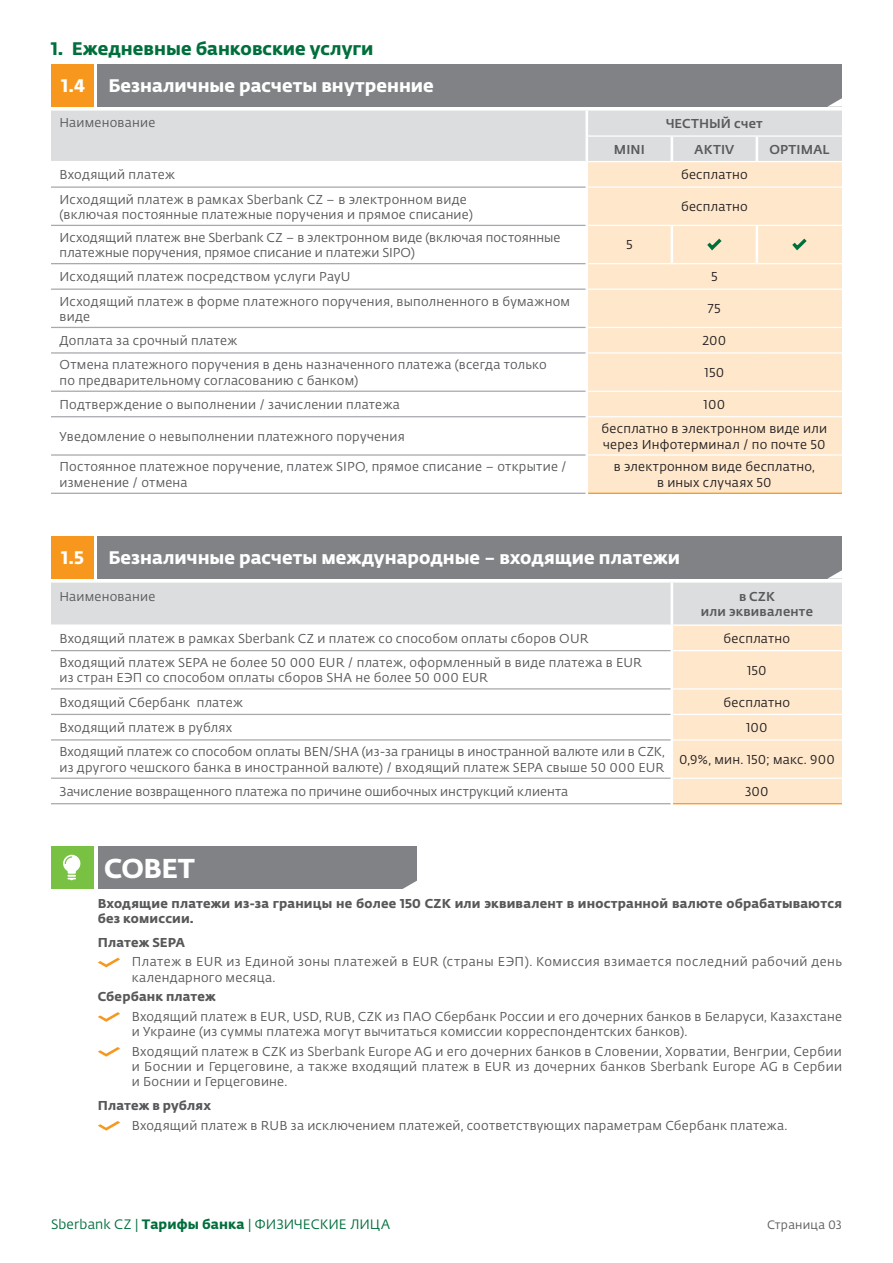
<style>
.page{position:relative;width:893px;height:1263px;background:#fff}
.page>*{position:absolute;margin:0;border:0;box-sizing:border-box;transform-origin:0 0}
.t1{font:27px "Fedra Sans Pro Bold LF";letter-spacing:-.015em;color:#fff}
.t2{font:18px "Fedra Sans Pro Bold LF";color:#fff}
.t3{font:18px "Fedra Sans Pro Bold LF";color:#006f3c}
.t4{font:13.5px "Fedra Sans Pro Book LF";letter-spacing:.005em;color:#006f3c}
.t5{font:12.75px/15.3px "Fedra Sans Pro Book LF";letter-spacing:.015em;color:#57585a}
.t6{font:12.75px/15.3px "Fedra Sans Pro Book LF";letter-spacing:.02em;color:#231f20}
.t7{font:12.75px/15.3px "Fedra Sans Pro Bold LF";letter-spacing:.015em;color:#57585a}
.t8{font:12.75px/15.3px "Fedra Sans Pro Book LF";letter-spacing:.035em;color:#57585a}
.t9{font:12.75px "Fedra Sans Pro Medium LF";letter-spacing:.015em;color:#5a5a5d}
.t10{font:12.75px "Fedra Sans Pro Book LF";letter-spacing:.02em;color:#5a5a5d}
.t11{font:12px "Fedra Sans Pro Book LF";letter-spacing:.02em;color:#5a5a5d}
.s1{font-family:"Fedra Sans Pro Bold LF"}
</style>
<div class="page">
<svg style="left:51px;top:224px;width:534px;height:269px"></svg>
<div style="left:588px;top:162px;width:254px;height:331px;background:#fee7cb"></div>
<hr style="left:588px;top:186px;width:84px;height:2px;background:#fff">
<hr style="left:672px;top:186px;width:85px;height:2px;background:#fff">
<hr style="left:757px;top:186px;width:85px;height:2px;background:#fff">
<hr style="left:588px;top:225px;width:84px;height:1px;background:#fff">
<hr style="left:672px;top:225px;width:85px;height:1px;background:#fff">
<hr style="left:757px;top:225px;width:85px;height:1px;background:#fff">
<hr style="left:588px;top:263px;width:84px;height:1px;background:#fff">
<hr style="left:672px;top:263px;width:85px;height:1px;background:#fff">
<hr style="left:757px;top:263px;width:85px;height:1px;background:#fff">
<hr style="left:588px;top:288px;width:84px;height:2px;background:#fff">
<hr style="left:672px;top:288px;width:85px;height:2px;background:#fff">
<hr style="left:757px;top:288px;width:85px;height:2px;background:#fff">
<hr style="left:588px;top:327px;width:84px;height:1px;background:#fff">
<hr style="left:672px;top:327px;width:85px;height:1px;background:#fff">
<hr style="left:757px;top:327px;width:85px;height:1px;background:#fff">
<hr style="left:588px;top:352px;width:84px;height:2px;background:#fff">
<hr style="left:672px;top:352px;width:85px;height:2px;background:#fff">
<hr style="left:757px;top:352px;width:85px;height:2px;background:#fff">
<hr style="left:588px;top:391px;width:84px;height:1px;background:#fff">
<hr style="left:672px;top:391px;width:85px;height:1px;background:#fff">
<hr style="left:757px;top:391px;width:85px;height:1px;background:#fff">
<hr style="left:588px;top:416px;width:84px;height:1px;background:#fff">
<hr style="left:672px;top:416px;width:85px;height:1px;background:#fff">
<hr style="left:757px;top:416px;width:85px;height:1px;background:#fff">
<hr style="left:588px;top:454px;width:84px;height:2px;background:#fff">
<hr style="left:672px;top:454px;width:85px;height:2px;background:#fff">
<hr style="left:757px;top:454px;width:85px;height:2px;background:#fff">
<hr style="left:671px;top:226px;width:2px;height:37px;background:#fff">
<hr style="left:756px;top:226px;width:2px;height:37px;background:#fff">
<hr style="left:51px;top:225px;width:534px;height:1px;background:#a8a9ad">
<hr style="left:51px;top:263px;width:534px;height:1px;background:#a8a9ad">
<hr style="left:51px;top:288px;width:534px;height:2px;background:#a8a9ad">
<hr style="left:51px;top:327px;width:534px;height:1px;background:#a8a9ad">
<hr style="left:51px;top:352px;width:534px;height:2px;background:#a8a9ad">
<hr style="left:51px;top:391px;width:534px;height:1px;background:#a8a9ad">
<hr style="left:51px;top:416px;width:534px;height:1px;background:#a8a9ad">
<hr style="left:51px;top:454px;width:534px;height:2px;background:#a8a9ad">
<hr style="left:51px;top:493px;width:534px;height:1px;background:#a8a9ad">
<hr style="left:51px;top:186px;width:534px;height:2px;background:#a8a9ad">
<hr style="left:588px;top:493px;width:84px;height:1px;background:#f7971d">
<hr style="left:672px;top:493px;width:85px;height:1px;background:#f7971d">
<hr style="left:757px;top:493px;width:85px;height:1px;background:#f7971d">
<svg style="left:704px;top:235px;width:21px;height:18px"></svg>
<svg style="left:789px;top:235px;width:21px;height:18px"></svg>
<div style="left:98px;top:64px;width:744px;height:42px;background:#808285"></div>
<div style="left:51px;top:64px;width:43px;height:42px;background:#f7971d"></div>
<svg style="left:51px;top:98px;width:791px;height:63px"></svg>
<div style="left:98px;top:536px;width:744px;height:42px;background:#808285"></div>
<div style="left:51px;top:536px;width:43px;height:42px;background:#f7971d"></div>
<svg style="left:51px;top:570px;width:791px;height:235px"></svg>
<div style="left:98px;top:846px;width:319px;height:43px;background:#808285"></div>
<div style="left:51px;top:846px;width:43px;height:43px;background:#79c142"></div>
<svg style="left:63px;top:855px;width:17px;height:25px"></svg>
<svg style="left:403px;top:880px;width:14px;height:9px"></svg>
<svg style="left:98px;top:958px;width:22px;height:9px"></svg>
<svg style="left:98px;top:1012px;width:22px;height:10px"></svg>
<svg style="left:98px;top:1047px;width:22px;height:10px"></svg>
<svg style="left:98px;top:1121px;width:22px;height:9px"></svg>
<p class="t3" style="left:51px;top:35px;width:324px">1. Ежедневные банковские услуги</p>
<p class="t2" style="left:62px;top:71px;width:25px">1.4</p>
<p class="t2" style="left:108px;top:71px;width:327px">Безналичные расчеты внутренние</p>
<p class="t10" style="left:60px;top:114px;width:97px">Наименование</p>
<p class="t9" style="left:666px;top:114px;width:98px">ЧЕСТНЫЙ счет</p>
<p class="t9" style="left:614px;top:140px;width:32px">MINI</p>
<p class="t9" style="left:695px;top:140px;width:41px">AKTIV</p>
<p class="t9" style="left:769px;top:140px;width:61px">OPTIMAL</p>
<p class="t5" style="left:60px;top:167px;width:117px">Входящий платеж</p>
<p class="t6" style="left:681px;top:167px;width:68px">бесплатно</p>
<p class="t5" style="left:60px;top:191px;width:415px">Исходящий платеж в рамках Sberbank CZ – в электронном виде (включая постоянные платежные поручения и прямое списание)</p>
<p class="t6" style="left:681px;top:199px;width:68px">бесплатно</p>
<p class="t5" style="left:60px;top:229px;width:502px">Исходящий платеж вне Sberbank CZ – в электронном виде (включая постоянные платежные поручения, прямое списание и платежи SIPO)</p>
<p class="t6" style="left:626px;top:237px;width:8px">5</p>
<p class="t5" style="left:60px;top:269px;width:292px">Исходящий платеж посредством услуги PayU</p>
<p class="t6" style="left:711px;top:269px;width:8px">5</p>
<p class="t5" style="left:60px;top:293px;width:512px">Исходящий платеж в форме платежного поручения, выполненного в бумажном виде</p>
<p class="t6" style="left:708px;top:301px;width:14px">75</p>
<p class="t5" style="left:60px;top:333px;width:179px">Доплата за срочный платеж</p>
<p class="t6" style="left:702px;top:333px;width:25px">200</p>
<p class="t5" style="left:60px;top:357px;width:489px">Отмена платежного поручения в день назначенного платежа (всегда только по предварительному согласованию с банком)</p>
<p class="t6" style="left:704px;top:365px;width:21px">150</p>
<p class="t5" style="left:60px;top:396px;width:342px">Подтверждение о выполнении / зачислении платежа</p>
<p class="t6" style="left:704px;top:396px;width:23px">100</p>
<p class="t5" style="left:60px;top:428px;width:347px">Уведомление о невыполнении платежного поручения</p>
<p class="t6" style="left:601px;top:421px;width:227px">бесплатно в электронном виде или через Инфотерминал / по почте 50</p>
<p class="t5" style="left:60px;top:459px;width:509px">Постоянное платежное поручение, платеж SIPO, прямое списание – открытие / изменение / отмена</p>
<p class="t6" style="left:614px;top:459px;width:203px">в электронном виде бесплатно,</p>
<p class="t6" style="left:657px;top:474px;width:116px">в иных случаях 50</p>
<p class="t2" style="left:62px;top:543px;width:24px">1.5</p>
<p class="t2" style="left:108px;top:543px;width:573px">Безналичные расчеты международные – входящие платежи</p>
<p class="t10" style="left:60px;top:588px;width:97px">Наименование</p>
<p class="t9" style="left:739px;top:587px;width:37px">в CZK</p>
<p class="t9" style="left:701px;top:602px;width:114px">или эквиваленте</p>
<p class="t5" style="left:60px;top:630px;width:531px">Входящий платеж в рамках Sberbank CZ и платеж со способом оплаты сборов OUR</p>
<p class="t6" style="left:723px;top:630px;width:68px">бесплатно</p>
<p class="t5" style="left:60px;top:654px;width:584px">Входящий платеж SEPA не более 50 000 EUR / платеж, оформленный в виде платежа в EUR из стран ЕЭП со способом оплаты сборов SHA не более 50 000 EUR</p>
<p class="t6" style="left:747px;top:662px;width:21px">150</p>
<p class="t5" style="left:60px;top:694px;width:185px">Входящий Сбербанк платеж</p>
<p class="t6" style="left:723px;top:694px;width:68px">бесплатно</p>
<p class="t5" style="left:60px;top:720px;width:174px">Входящий платеж в рублях</p>
<p class="t6" style="left:746px;top:720px;width:23px">100</p>
<p class="t5" style="left:60px;top:744px;width:607px">Входящий платеж со способом оплаты BEN/SHA (из-за границы в иностранной валюте или в CZK, из другого чешского банка в иностранной валюте) / входящий платеж SEPA свыше 50 000 EUR</p>
<p class="t6" style="left:679px;top:751px;width:157px">0,9%, мин. 150; макс. 900</p>
<p class="t5" style="left:60px;top:783px;width:510px">Зачисление возвращенного платежа по причине ошибочных инструкций клиента</p>
<p class="t6" style="left:745px;top:783px;width:25px">300</p>
<p class="t1" style="left:104px;top:846px;width:92px">СОВЕТ</p>
<p class="t7" style="left:98px;top:894px;width:746px">Входящие платежи из-за границы не более 150 CZK или эквивалент в иностранной валюте обрабатываются без комиссии.</p>
<p class="t7" style="left:98px;top:934px;width:89px">Платеж SEPA</p>
<p class="t8" style="left:132px;top:954px;width:712px">Платеж в EUR из Единой зоны платежей в EUR (страны ЕЭП). Комиссия взимается последний рабочий день календарного месяца.</p>
<p class="t7" style="left:98px;top:988px;width:120px">Сбербанк платеж</p>
<p class="t5" style="left:132px;top:1008px;width:712px">Входящий платеж в EUR, USD, RUB, CZK из ПАО Сбербанк России и его дочерних банков в Беларуси, Казахстане и Украине (из суммы платежа могут вычитаться комиссии корреспондентских банков).</p>
<p class="t5" style="left:132px;top:1043px;width:712px;text-align:justify">Входящий платеж в CZK из Sberbank Europe AG и его дочерних банков в Словении, Хорватии, Венгрии, Сербии и Боснии и Герцеговине, а также входящий платеж в EUR из дочерних банков Sberbank Europe AG в Сербии и Боснии и Герцеговине.</p>
<p class="t7" style="left:98px;top:1097px;width:115px">Платеж в рублях</p>
<p class="t5" style="left:132px;top:1117px;width:657px">Входящий платеж в RUB за исключением платежей, соответствующих параметрам Сбербанк платежа.</p>
<p class="t4" style="left:51px;top:1215px;width:341px">Sberbank CZ | <span class="s1">Тарифы банка</span> | ФИЗИЧЕСКИЕ ЛИЦА</p>
<p class="t11" style="left:767px;top:1216px;width:76px">Страница 03</p>
</div>
